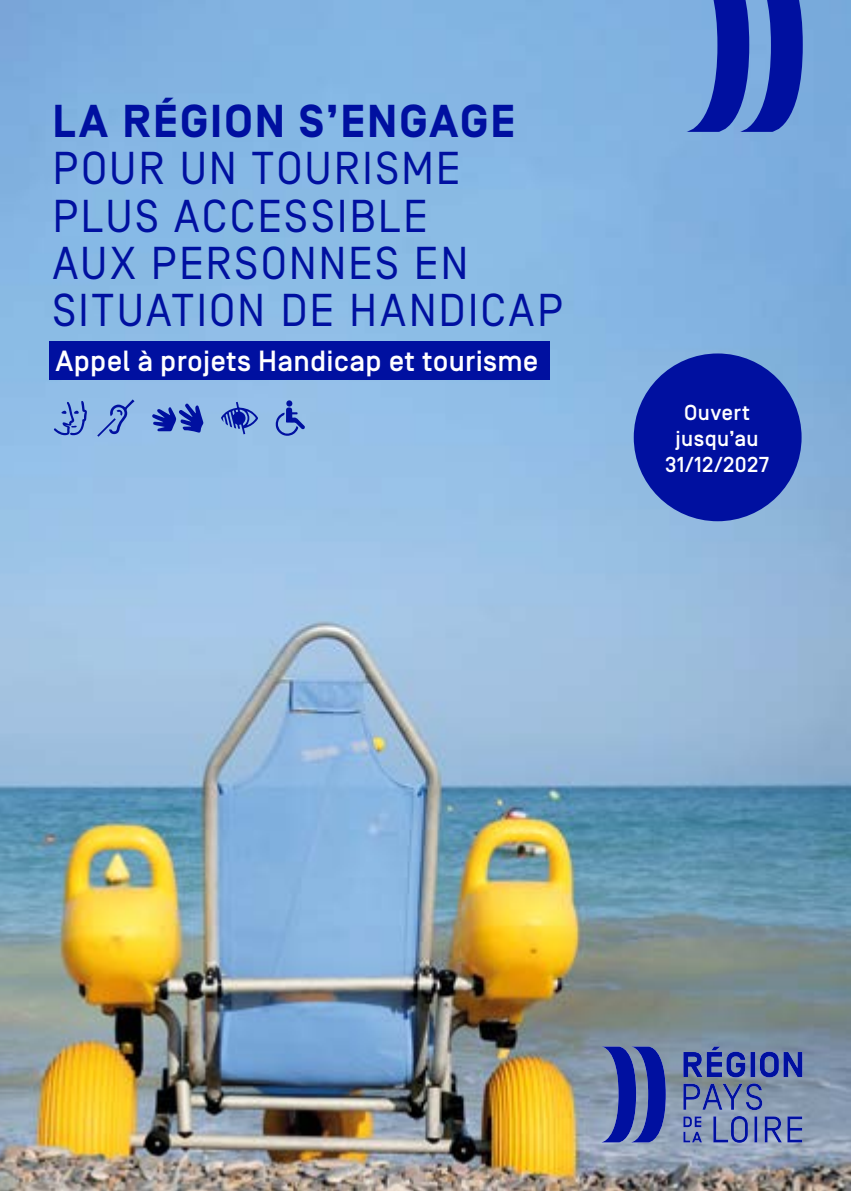
<style>
.page{position:relative;width:851px;height:1191px;background:#fff}
.page>*{position:absolute;margin:0;border:0;box-sizing:border-box;transform-origin:0 0}
.t1{font:46px/47.4px "Simplon Norm";letter-spacing:.045em;color:#0010a0}
.t2{font:700 46px "Simplon Norm";letter-spacing:.045em;color:#0010a0}
.t3{font:500 29.2px "Simplon Norm";letter-spacing:.01em;color:#fff}
.t4{font:500 21.6px/26px "Simplon Norm";letter-spacing:.02em;color:#fff;text-align:center}
</style>
<div class="page">
<img style="left:0;top:0;width:850px;height:1191px">
<svg style="left:601px;top:1046px;width:64px;height:96px;background:#4050a7"></svg>
<svg style="left:713px;top:1116px;width:89px;height:26px;background:#6878b3"></svg>
<svg style="left:683px;top:1083px;width:79px;height:27px;background:#6272a8"></svg>
<svg style="left:683px;top:1046px;width:119px;height:31px;background:#4c5da7"></svg>
<svg style="left:683px;top:1116px;width:19px;height:26px"></svg>
<svg style="left:685px;top:0;width:117px;height:132px;background:#3a59bd"></svg>
<svg style="left:275px;top:400px;width:30px;height:36px"></svg>
<svg style="left:221px;top:402px;width:37px;height:32px"></svg>
<svg style="left:152px;top:403px;width:51px;height:29px"></svg>
<svg style="left:97px;top:399px;width:37px;height:38px"></svg>
<svg style="left:54px;top:401px;width:33px;height:34px"></svg>
<div style="left:50px;top:341px;width:500px;height:39px;background:#0010a0"></div>
<div style="left:633px;top:353px;width:168px;height:168px;background:#0010a0;border-radius:50%"></div>
<p class="t2" style="left:52px;top:96px;width:464px">LA RÉGION S’ENGAGE</p>
<p class="t1" style="left:52px;top:146px;width:512px">POUR UN TOURISME<br>PLUS ACCESSIBLE<br>AUX PERSONNES EN<br>SITUATION DE HANDICAP</p>
<p class="t3" style="left:55px;top:345px;width:484px">Appel à projets Handicap et tourisme</p>
<p class="t4" style="left:665px;top:400px;width:105px">Ouvert jusqu’au<br>31/12/2027</p>
</div>
